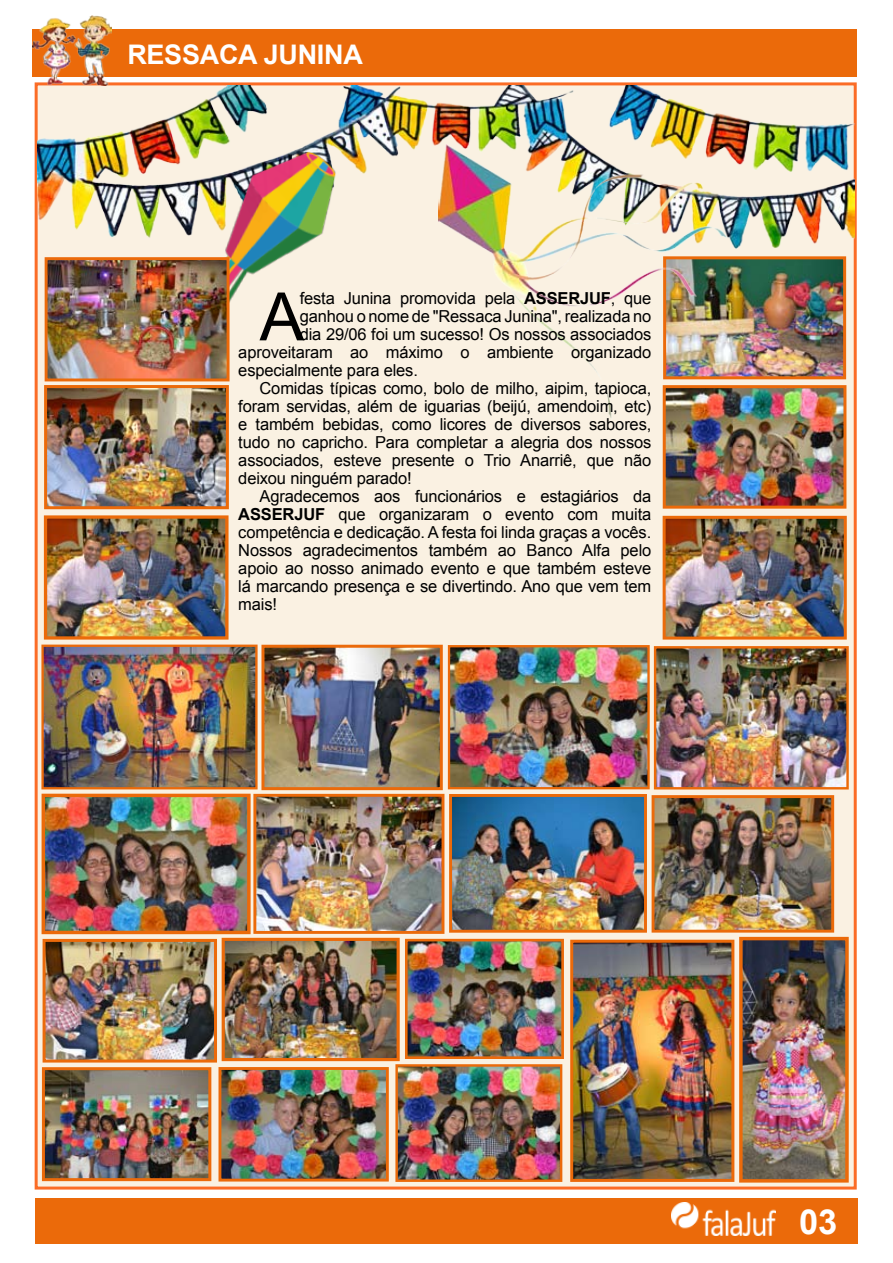
<style>
.page{position:relative;width:893px;height:1263px;background:#fff}
.page>*{position:absolute;margin:0;border:0;box-sizing:border-box;transform-origin:0 0}
.t1{font:66.75px "Arial";color:#000}
.t2{font:700 34.5px "Arial";color:#fff}
.t3{font:700 27px "Arial";letter-spacing:-.01em;color:#fff}
.t4{font:16.5px "Arial";letter-spacing:-.01em;color:#000}
.s1{font-weight:700}
</style>
<div class="page">
<div style="left:35px;top:82px;width:822px;height:1107px;background:#faf1e2;border:3px solid #fb6c26"></div>
<div style="left:35px;top:1198px;width:822px;height:46px;background:#eb6a0a"></div>
<img style="left:672px;top:1202px;width:103px;height:33px">
<div style="left:32px;top:29px;width:825px;height:47px;background:#eb6a0a"></div>
<img style="left:33px;top:16px;width:79px;height:70px">
<img style="left:37px;top:86px;width:817px;height:162px">
<img style="left:726px;top:260px;width:116px;height:115px">
<div style="left:663px;top:256px;width:183px;height:123px;border:3px solid #eb6a0a"></div>
<img style="left:48px;top:389px;width:177px;height:116px">
<div style="left:44px;top:385px;width:185px;height:124px;border:3px solid #eb6a0a"></div>
<img style="left:667px;top:389px;width:175px;height:116px">
<div style="left:663px;top:385px;width:183px;height:124px;border:3px solid #eb6a0a"></div>
<img style="left:48px;top:519px;width:177px;height:117px">
<div style="left:44px;top:515px;width:185px;height:125px;border:3px solid #eb6a0a"></div>
<img style="left:667px;top:520px;width:176px;height:116px">
<div style="left:663px;top:516px;width:184px;height:124px;border:3px solid #eb6a0a"></div>
<img style="left:44px;top:648px;width:211px;height:138px">
<div style="left:41px;top:645px;width:217px;height:144px;border:2px solid #eb6a0a"></div>
<img style="left:265px;top:649px;width:174px;height:137px">
<div style="left:261px;top:645px;width:182px;height:145px;border:3px solid #eb6a0a"></div>
<img style="left:398px;top:1067px;width:161px;height:112px">
<div style="left:395px;top:1064px;width:167px;height:118px;border:2px solid #eb6a0a"></div>
<img style="left:451px;top:648px;width:196px;height:138px">
<div style="left:448px;top:645px;width:202px;height:144px;border:2px solid #eb6a0a"></div>
<img style="left:657px;top:649px;width:189px;height:137px">
<div style="left:654px;top:646px;width:195px;height:143px;border:2px solid #eb6a0a"></div>
<img style="left:257px;top:798px;width:183px;height:132px">
<div style="left:253px;top:794px;width:191px;height:140px;border:3px solid #eb6a0a"></div>
<img style="left:453px;top:798px;width:190px;height:131px">
<div style="left:449px;top:794px;width:198px;height:139px;border:3px solid #eb6a0a"></div>
<img style="left:656px;top:799px;width:174px;height:129px">
<div style="left:652px;top:795px;width:182px;height:137px;border:3px solid #eb6a0a"></div>
<img style="left:47px;top:943px;width:166px;height:115px">
<div style="left:43px;top:939px;width:174px;height:123px;border:3px solid #eb6a0a"></div>
<img style="left:226px;top:942px;width:170px;height:115px">
<div style="left:222px;top:938px;width:178px;height:123px;border:3px solid #eb6a0a"></div>
<img style="left:46px;top:798px;width:201px;height:132px">
<div style="left:42px;top:794px;width:209px;height:140px;border:3px solid #eb6a0a"></div>
<img style="left:46px;top:1071px;width:161px;height:106px">
<div style="left:42px;top:1067px;width:169px;height:114px;border:3px solid #eb6a0a"></div>
<img style="left:149px;top:118px;width:215px;height:184px">
<img style="left:222px;top:1071px;width:163px;height:106px">
<div style="left:218px;top:1067px;width:171px;height:114px;border:3px solid #eb6a0a"></div>
<img style="left:438px;top:145px;width:288px;height:274px">
<img style="left:49px;top:261px;width:177px;height:116px">
<div style="left:45px;top:257px;width:185px;height:124px;border:3px solid #eb6a0a"></div>
<img style="left:743px;top:941px;width:102px;height:237px">
<div style="left:739px;top:937px;width:110px;height:245px;border:3px solid #eb6a0a"></div>
<img style="left:409px;top:943px;width:151px;height:112px">
<div style="left:405px;top:939px;width:159px;height:120px;border:3px solid #eb6a0a"></div>
<img style="left:574px;top:944px;width:156px;height:234px">
<div style="left:570px;top:940px;width:164px;height:242px;border:3px solid #eb6a0a"></div>
<h3 class="t3" style="left:127px;top:36px;width:237px">RESSACA JUNINA</h3>
<p class="t4" style="left:300px;top:288px;width:353px">festa Junina promovida pela <span class="s1">ASSERJUF</span>, que</p>
<p class="t4" style="left:300px;top:306px;width:353px">ganhou o nome de "Ressaca Junina", realizada no</p>
<p class="t4" style="left:300px;top:324px;width:353px">dia 29/06 foi um sucesso! Os nossos associados</p>
<p class="t4" style="left:238px;top:342px;width:414px">aproveitaram ao máximo o ambiente organizado</p>
<p class="t4" style="left:238px;top:360px;width:181px">especialmente para eles.</p>
<p class="t4" style="left:260px;top:378px;width:393px">Comidas típicas como, bolo de milho, aipim, tapioca,</p>
<p class="t4" style="left:238px;top:396px;width:415px">foram servidas, além de iguarias (beijú, amendoim, etc)</p>
<p class="t4" style="left:238px;top:414px;width:414px">e também bebidas, como licores de diversos sabores,</p>
<p class="t4" style="left:238px;top:432px;width:415px">tudo no capricho. Para completar a alegria dos nossos</p>
<p class="t4" style="left:238px;top:450px;width:415px">associados, esteve presente o Trio Anarriê, que não</p>
<p class="t4" style="left:238px;top:468px;width:175px">deixou ninguém parado!</p>
<p class="t4" style="left:260px;top:486px;width:393px">Agradecemos aos funcionários e estagiários da</p>
<p class="t4" style="left:238px;top:504px;width:414px"><span class="s1">ASSERJUF</span> que organizaram o evento com muita</p>
<p class="t4" style="left:238px;top:522px;width:414px">competência e dedicação. A festa foi linda graças a vocês.</p>
<p class="t4" style="left:238px;top:540px;width:414px">Nossos agradecimentos também ao Banco Alfa pelo</p>
<p class="t4" style="left:238px;top:558px;width:414px">apoio ao nosso animado evento e que também esteve</p>
<p class="t4" style="left:238px;top:576px;width:415px">lá marcando presença e se divertindo. Ano que vem tem</p>
<p class="t4" style="left:238px;top:594px;width:40px">mais!</p>
<h1 class="t1" style="left:260px;top:273px;width:46px">A</h1>
<h2 class="t2" style="left:799px;top:1199px;width:40px">03</h2>
</div>
